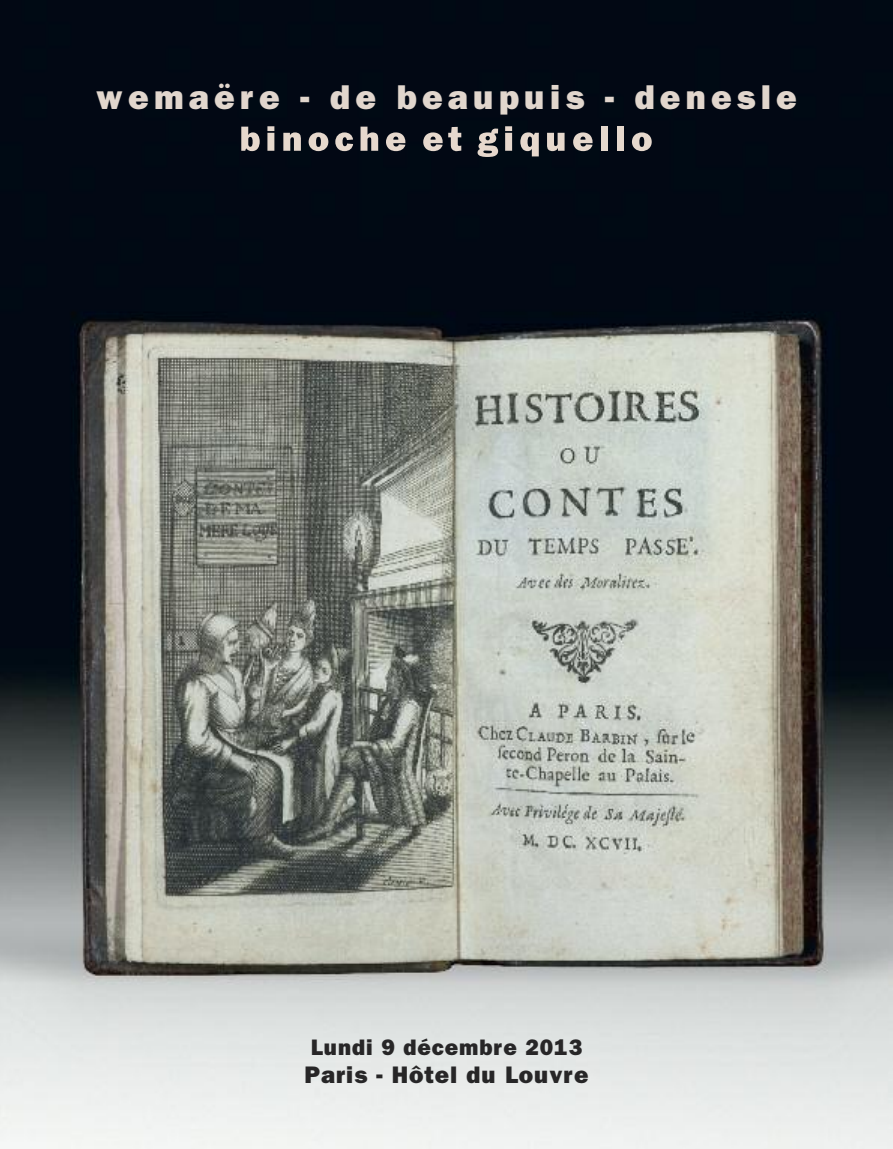
<style>
.page{position:relative;width:893px;height:1149px;background:#fff}
.page>*{position:absolute;margin:0;border:0;box-sizing:border-box;transform-origin:0 0}
.t1{font:800 34.5px "Franklin Gothic";letter-spacing:.15em;color:#e1d6cd}
.t2{font:800 24px "Franklin Gothic";letter-spacing:.04em;color:#272627}
.t3{font:800 22.5px "Franklin Gothic";letter-spacing:.04em;color:#272627}
</style>
<div class="page">
<img style="left:0;top:0;width:893px;height:1148px">
<svg style="left:241px;top:127px;width:19px;height:24px"></svg>
<svg style="left:267px;top:126px;width:7px;height:25px"></svg>
<svg style="left:283px;top:132px;width:18px;height:19px"></svg>
<svg style="left:309px;top:132px;width:19px;height:19px"></svg>
<svg style="left:335px;top:132px;width:18px;height:19px"></svg>
<svg style="left:361px;top:127px;width:17px;height:24px"></svg>
<svg style="left:386px;top:132px;width:19px;height:19px"></svg>
<svg style="left:423px;top:127px;width:38px;height:24px"></svg>
<svg style="left:478px;top:128px;width:20px;height:29px"></svg>
<svg style="left:505px;top:126px;width:7px;height:25px"></svg>
<svg style="left:520px;top:132px;width:19px;height:24px"></svg>
<svg style="left:547px;top:133px;width:18px;height:18px"></svg>
<svg style="left:573px;top:132px;width:20px;height:19px"></svg>
<div style="left:601px;top:127px;width:7px;height:24px;background:#e6d8cd"></div>
<div style="left:617px;top:127px;width:7px;height:24px;background:#e6d8cd"></div>
<svg style="left:632px;top:132px;width:20px;height:19px"></svg>
<p class="t1" style="left:96px;top:77px;width:702px">wemaëre - de beaupuis - denesle</p>
<p class="t3" style="left:311px;top:1034px;width:273px">Lundi 9 décembre 2013</p>
<p class="t2" style="left:304px;top:1060px;width:286px">Paris - Hôtel du Louvre</p>
</div>
